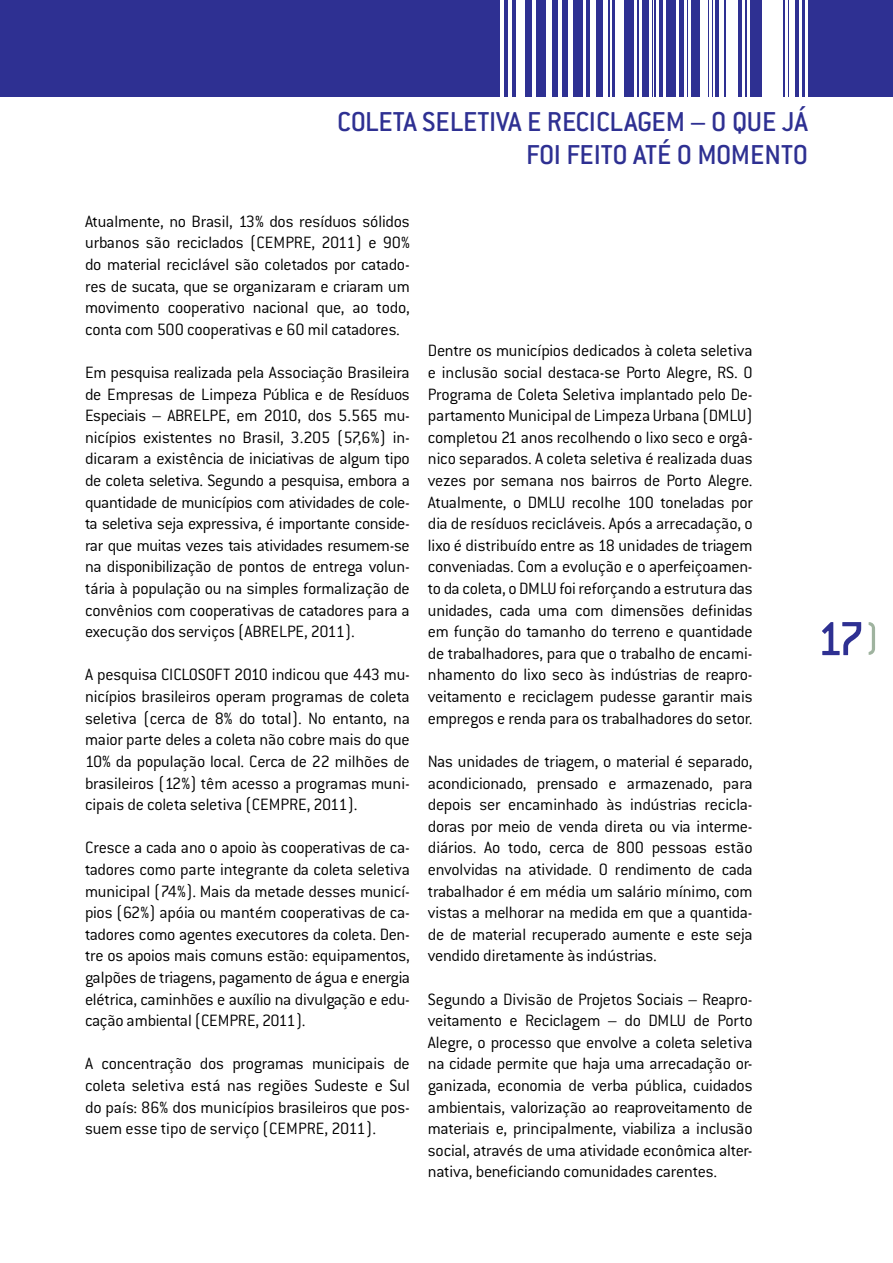
<style>
.page{position:relative;width:893px;height:1263px;background:#fff}
.page>*{position:absolute;margin:0;border:0;box-sizing:border-box;transform-origin:0 0}
.t1{font:500 52.5px "Conduit ITC";color:#2e3092}
.t2{font:500 30px/33px "Conduit ITC";letter-spacing:-.015em;color:#2e3092;text-align:right}
.t3{font:300 18px/21.6px "Conduit ITC";letter-spacing:-.015em;color:#000;text-align:justify}
</style>
<div class="page">
<div style="left:0;top:0;width:893px;height:97px;background:#2e3092"></div>
<div style="left:771px;top:0;width:12px;height:108px;background:#fff"></div>
<div style="left:726px;top:0;width:11px;height:108px;background:#fff"></div>
<div style="left:700px;top:0;width:7px;height:108px;background:#fff"></div>
<div style="left:765px;top:0;width:6px;height:108px;background:#fff"></div>
<hr style="left:762px;top:0;width:2px;height:108px;background:#fff">
<hr style="left:747px;top:0;width:2px;height:108px;background:#fff">
<hr style="left:742px;top:0;width:2px;height:108px;background:#fff">
<hr style="left:720px;top:0;width:4px;height:108px;background:#fff">
<hr style="left:714px;top:0;width:1px;height:108px;background:#fff">
<hr style="left:709px;top:0;width:3px;height:108px;background:#fff">
<hr style="left:689px;top:0;width:2px;height:108px;background:#fff">
<hr style="left:685px;top:0;width:2px;height:108px;background:#fff">
<hr style="left:676px;top:0;width:3px;height:108px;background:#fff">
<hr style="left:664px;top:0;width:2px;height:108px;background:#fff">
<hr style="left:657px;top:0;width:2px;height:108px;background:#fff">
<hr style="left:649px;top:0;width:3px;height:108px;background:#fff">
<hr style="left:639px;top:0;width:3px;height:108px;background:#fff">
<hr style="left:634px;top:0;width:3px;height:108px;background:#fff">
<hr style="left:653px;top:0;width:1px;height:108px;background:#fff">
<hr style="left:524px;top:0;width:1px;height:108px;background:#fff">
<div style="left:615px;top:0;width:9px;height:108px;background:#fff"></div>
<div style="left:603px;top:0;width:5px;height:108px;background:#fff"></div>
<div style="left:591px;top:0;width:5px;height:108px;background:#fff"></div>
<hr style="left:584px;top:0;width:2px;height:108px;background:#fff">
<hr style="left:568px;top:0;width:4px;height:108px;background:#fff">
<hr style="left:559px;top:0;width:3px;height:108px;background:#fff">
<div style="left:546px;top:0;width:6px;height:108px;background:#fff"></div>
<hr style="left:532px;top:0;width:4px;height:108px;background:#fff">
<hr style="left:519px;top:0;width:4px;height:108px;background:#fff">
<hr style="left:508px;top:0;width:3px;height:108px;background:#fff">
<hr style="left:500px;top:0;width:4px;height:108px;background:#fff">
<hr style="left:516px;top:0;width:4px;height:108px;background:#fff">
<hr style="left:786px;top:0;width:2px;height:108px;background:#fff">
<hr style="left:792px;top:0;width:3px;height:108px;background:#fff">
<hr style="left:799px;top:0;width:2px;height:108px;background:#fff">
<hr style="left:806px;top:0;width:2px;height:108px;background:#fff">
<hr style="left:790px;top:0;width:2px;height:108px;background:#fff">
<hr style="left:610px;top:0;width:2px;height:108px;background:#fff">
<svg style="left:869px;top:622px;width:6px;height:33px"></svg>
<h2 class="t2" style="left:337px;top:105px;width:472px">COLETA SELETIVA E RECICLAGEM – O QUE JÁ<br>FOI FEITO ATÉ O MOMENTO</h2>
<p class="t3" style="left:85px;top:210px;width:326px">Atualmente, no Brasil, 13% dos resíduos sólidos urbanos são reciclados (CEMPRE, 2011) e 90% do material reciclável são coletados por catado&shy;res de sucata, que se organizaram e criaram um movimento cooperativo nacional que, ao todo, conta com 500 cooperativas e 60 mil catadores.</p>
<p class="t3" style="left:85px;top:362px;width:326px">Em pesquisa realizada pela Associação Brasileira de Empresas de Limpeza Pública e de Resíduos Especiais – ABRELPE, em 2010, dos 5.565 mu&shy;nicípios existentes no Brasil, 3.205 (57,6%) in&shy;dicaram a existência de iniciativas de algum tipo de coleta seletiva. Segundo a pesquisa, embora a quantidade de municípios com atividades de cole&shy;ta seletiva seja expressiva, é importante conside&shy;rar que muitas vezes tais atividades resumem-se na disponibilização de pontos de entrega volun&shy;tária à população ou na simples formalização de convênios com cooperativas de catadores para a execução dos serviços (ABRELPE, 2011).</p>
<p class="t3" style="left:85px;top:664px;width:326px">A pesquisa CICLOSOFT 2010 indicou que 443 mu&shy;nicípios brasileiros operam programas de coleta seletiva (cerca de 8% do total). No entanto, na maior parte deles a coleta não cobre mais do que 10% da população local. Cerca de 22 milhões de brasileiros (12%) têm acesso a programas muni&shy;cipais de coleta seletiva (CEMPRE, 2011).</p>
<p class="t3" style="left:85px;top:837px;width:326px">Cresce a cada ano o apoio às cooperativas de ca&shy;tadores como parte integrante da coleta seletiva municipal (74%). Mais da metade desses municí&shy;pios (62%) apóia ou mantém cooperativas de ca&shy;tadores como agentes executores da coleta. Den&shy;tre os apoios mais comuns estão: equipamentos, galpões de triagens, pagamento de água e energia elétrica, caminhões e auxílio na divulgação e edu&shy;cação ambiental (CEMPRE, 2011).</p>
<p class="t3" style="left:85px;top:1053px;width:326px">A concentração dos programas municipais de coleta seletiva está nas regiões Sudeste e Sul do país: 86% dos municípios brasileiros que pos&shy;suem esse tipo de serviço (CEMPRE, 2011).</p>
<p class="t3" style="left:428px;top:340px;width:326px">Dentre os municípios dedicados à coleta seletiva e inclusão social destaca-se Porto Alegre, RS. O Programa de Coleta Seletiva implantado pelo De&shy;partamento Municipal de Limpeza Urbana (DMLU) completou 21 anos recolhendo o lixo seco e orgâ&shy;nico separados. A coleta seletiva é realizada duas vezes por semana nos bairros de Porto Alegre.<br>Atualmente, o DMLU recolhe 100 toneladas por dia de resíduos recicláveis. Após a arrecadação, o lixo é distribuído entre as 18 unidades de triagem conveniadas. Com a evolução e o aperfeiçoamen&shy;to da coleta, o DMLU foi reforçando a estrutura das unidades, cada uma com dimensões definidas em função do tamanho do terreno e quantidade de trabalhadores, para que o trabalho de encami&shy;nhamento do lixo seco às indústrias de reapro&shy;veitamento e reciclagem pudesse garantir mais empregos e renda para os trabalhadores do setor.</p>
<p class="t3" style="left:428px;top:750px;width:326px">Nas unidades de triagem, o material é separado, acondicionado, prensado e armazenado, para depois ser encaminhado às indústrias recicla&shy;doras por meio de venda direta ou via interme&shy;diários. Ao todo, cerca de 800 pessoas estão envolvidas na atividade. O rendimento de cada trabalhador é em média um salário mínimo, com vistas a melhorar na medida em que a quantida&shy;de de material recuperado aumente e este seja vendido diretamente às indústrias.</p>
<p class="t3" style="left:428px;top:988px;width:326px">Segundo a Divisão de Projetos Sociais – Reapro&shy;veitamento e Reciclagem – do DMLU de Porto Alegre, o processo que envolve a coleta seletiva na cidade permite que haja uma arrecadação or&shy;ganizada, economia de verba pública, cuidados ambientais, valorização ao reaproveitamento de materiais e, principalmente, viabiliza a inclusão social, através de uma atividade econômica alter&shy;nativa, beneficiando comunidades carentes.</p>
<h1 class="t1" style="left:817px;top:609px;width:49px">17</h1>
</div>
